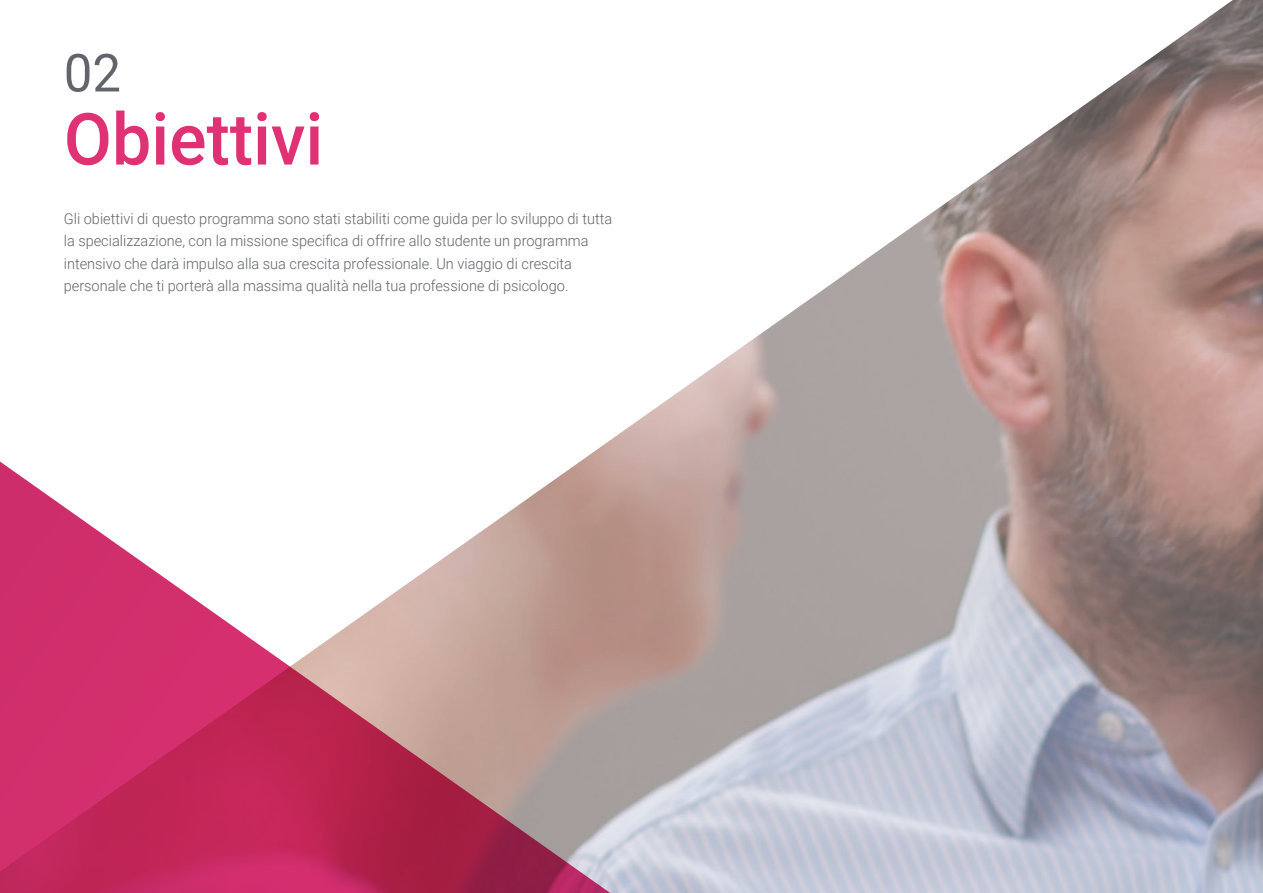
<style>
.page{position:relative;width:1263px;height:893px;background:#fff}
.page>*{position:absolute;margin:0;border:0;box-sizing:border-box;transform-origin:0 0}
.t1{font:500 72px "Roboto";color:#df3174}
.t2{font:52.5px "Roboto";color:#61646a}
.t3{font:300 15px/22.5px "Roboto";color:#61646a}
</style>
<div class="page">
<img style="left:602px;top:0;width:661px;height:893px">
<svg style="left:0;top:446px;width:640px;height:447px"></svg>
<h2 class="t2" style="left:64px;top:36px;width:59px">02</h2>
<h1 class="t1" style="left:64px;top:89px;width:261px">Obiettivi</h1>
<p class="t3" style="left:64px;top:207px;width:550px">Gli obiettivi di questo programma sono stati stabiliti come guida per lo sviluppo di tutta la specializzazione, con la missione specifica di offrire allo studente un programma intensivo che darà impulso alla sua crescita professionale. Un viaggio di crescita personale che ti porterà alla massima qualità nella tua professione di psicologo.</p>
</div>
